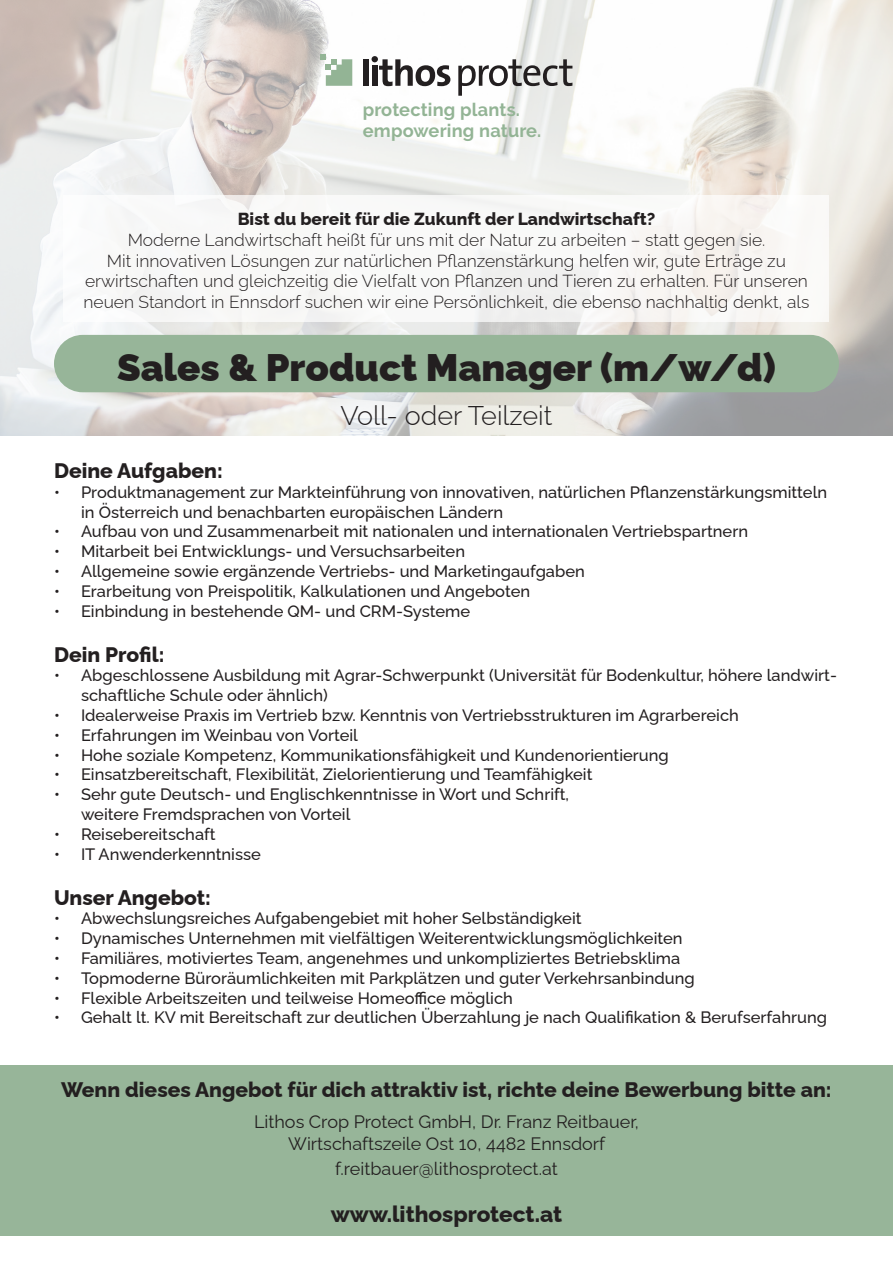
<style>
.page{position:relative;width:893px;height:1263px;background:#fff}
.page>*{position:absolute;margin:0;border:0;box-sizing:border-box;transform-origin:0 0}
.t1{font:900 38.25px "Raleway";color:#231f20}
.t2{font:100 27px "Raleway";color:#231f20}
.t3{font:800 22.5px "Raleway";color:#231f20}
.t4{font:800 21px "Raleway";color:#231f20}
.t5{font:700 18.15px/21.1px "Raleway";letter-spacing:.01em;color:#93b495}
.t6{font:100 18px/21.6px "Raleway";color:#231f20;text-align:center}
.t7{font:100 17.4px/20.9px "Raleway";color:#231f20;text-align:center}
.t8{font:800 17.4px "Raleway";color:#231f20}
.t9{font:500 16.5px/19.8px "Raleway";color:#231f20}
</style>
<div class="page">
<svg style="left:0;top:0;width:893px;height:436px"></svg>
<div style="left:64px;top:195px;width:765px;height:127px;background:#f8f8f7"></div>
<div style="left:54px;top:335px;width:785px;height:57px;background:#97b599;border-radius:29px"></div>
<svg style="left:320px;top:54px;width:32px;height:32px"></svg>
<div style="left:363px;top:59px;width:5px;height:27px;background:#231f20"></div>
<svg style="left:372px;top:56px;width:78px;height:30px"></svg>
<svg style="left:458px;top:59px;width:114px;height:37px"></svg>
<div style="left:0;top:1065px;width:893px;height:170px;background:#97b599"></div>
<p class="t5" style="left:363px;top:99px;width:180px">protecting plants. empowering nature.</p>
<p class="t8" style="left:238px;top:205px;width:419px">Bist du bereit für die Zukunft der Landwirtschaft?</p>
<p class="t7" style="left:84px;top:227px;width:727px">Moderne Landwirtschaft heißt für uns mit der Natur zu arbeiten – statt gegen sie.<br>Mit innovativen Lösungen zur natürlichen Pflanzenstärkung helfen wir, gute Erträge zu erwirtschaften und gleichzeitig die Vielfalt von Pflanzen und Tieren zu erhalten. Für unseren neuen Standort in Ennsdorf suchen wir eine Persönlichkeit, die ebenso nachhaltig denkt, als</p>
<h1 class="t1" style="left:117px;top:336px;width:660px">Sales &amp; Product Manager (m/w/d)</h1>
<h2 class="t2" style="left:340px;top:394px;width:213px">Voll- oder Teilzeit</h2>
<p class="t4" style="left:54px;top:454px;width:170px">Deine Aufgaben:</p>
<p class="t9" style="left:81px;top:480px;width:748px;text-indent:-27px">• Produktmanagement zur Markteinführung von innovativen, natürlichen Pflanzenstärkungsmitteln in Österreich und benachbarten europäischen Ländern</p>
<p class="t9" style="left:54px;top:520px;width:696px">• Aufbau von und Zusammenarbeit mit nationalen und internationalen Vertriebspartnern</p>
<p class="t9" style="left:54px;top:540px;width:413px">• Mitarbeit bei Entwicklungs- und Versuchsarbeiten</p>
<p class="t9" style="left:54px;top:559px;width:532px">• Allgemeine sowie ergänzende Vertriebs- und Marketingaufgaben</p>
<p class="t9" style="left:54px;top:579px;width:478px">• Erarbeitung von Preispolitik, Kalkulationen und Angeboten</p>
<p class="t9" style="left:54px;top:599px;width:418px">• Einbindung in bestehende QM- und CRM-Systeme</p>
<p class="t4" style="left:54px;top:637px;width:112px">Dein Profil:</p>
<p class="t9" style="left:81px;top:664px;width:757px;text-indent:-27px">• Abgeschlossene Ausbildung mit Agrar-Schwerpunkt (Universität für Bodenkultur, höhere landwirt&shy;schaftliche Schule oder ähnlich)</p>
<p class="t9" style="left:54px;top:703px;width:686px">• Idealerweise Praxis im Vertrieb bzw. Kenntnis von Vertriebsstrukturen im Agrarbereich</p>
<p class="t9" style="left:54px;top:723px;width:305px">• Erfahrungen im Weinbau von Vorteil</p>
<p class="t9" style="left:54px;top:743px;width:616px">• Hohe soziale Kompetenz, Kommunikationsfähigkeit und Kundenorientierung</p>
<p class="t9" style="left:54px;top:763px;width:540px">• Einsatzbereitschaft, Flexibilität, Zielorientierung und Teamfähigkeit</p>
<p class="t9" style="left:81px;top:783px;width:490px;text-indent:-27px">• Sehr gute Deutsch- und Englischkenntnisse in Wort und Schrift, weitere Fremdsprachen von Vorteil</p>
<p class="t9" style="left:54px;top:822px;width:163px">• Reisebereitschaft</p>
<p class="t9" style="left:54px;top:842px;width:208px">• IT Anwenderkenntnisse</p>
<p class="t4" style="left:54px;top:880px;width:159px">Unser Angebot:</p>
<p class="t9" style="left:54px;top:907px;width:529px">• Abwechslungsreiches Aufgabengebiet mit hoher Selbständigkeit</p>
<p class="t9" style="left:54px;top:927px;width:630px">• Dynamisches Unternehmen mit vielfältigen Weiterentwicklungsmöglichkeiten</p>
<p class="t9" style="left:54px;top:946px;width:628px">• Familiäres, motiviertes Team, angenehmes und unkompliziertes Betriebsklima</p>
<p class="t9" style="left:54px;top:966px;width:642px">• Topmoderne Büroräumlichkeiten mit Parkplätzen und guter Verkehrsanbindung</p>
<p class="t9" style="left:54px;top:986px;width:460px">• Flexible Arbeitszeiten und teilweise Homeoffice möglich</p>
<p class="t9" style="left:54px;top:1006px;width:775px">• Gehalt lt. KV mit Bereitschaft zur deutlichen Überzahlung je nach Qualifikation &amp; Berufserfahrung</p>
<p class="t4" style="left:61px;top:1073px;width:772px">Wenn dieses Angebot für dich attraktiv ist, richte deine Bewerbung bitte an:</p>
<p class="t6" style="left:254px;top:1109px;width:386px">Lithos Crop Protect GmbH, Dr. Franz Reitbauer,<br>Wirtschaftszeile Ost 10, 4482 Ennsdorf</p>
<p class="t6" style="left:335px;top:1156px;width:224px">f.reitbauer@lithosprotect.at</p>
<h3 class="t3" style="left:331px;top:1196px;width:233px">www.lithosprotect.at</h3>
</div>
